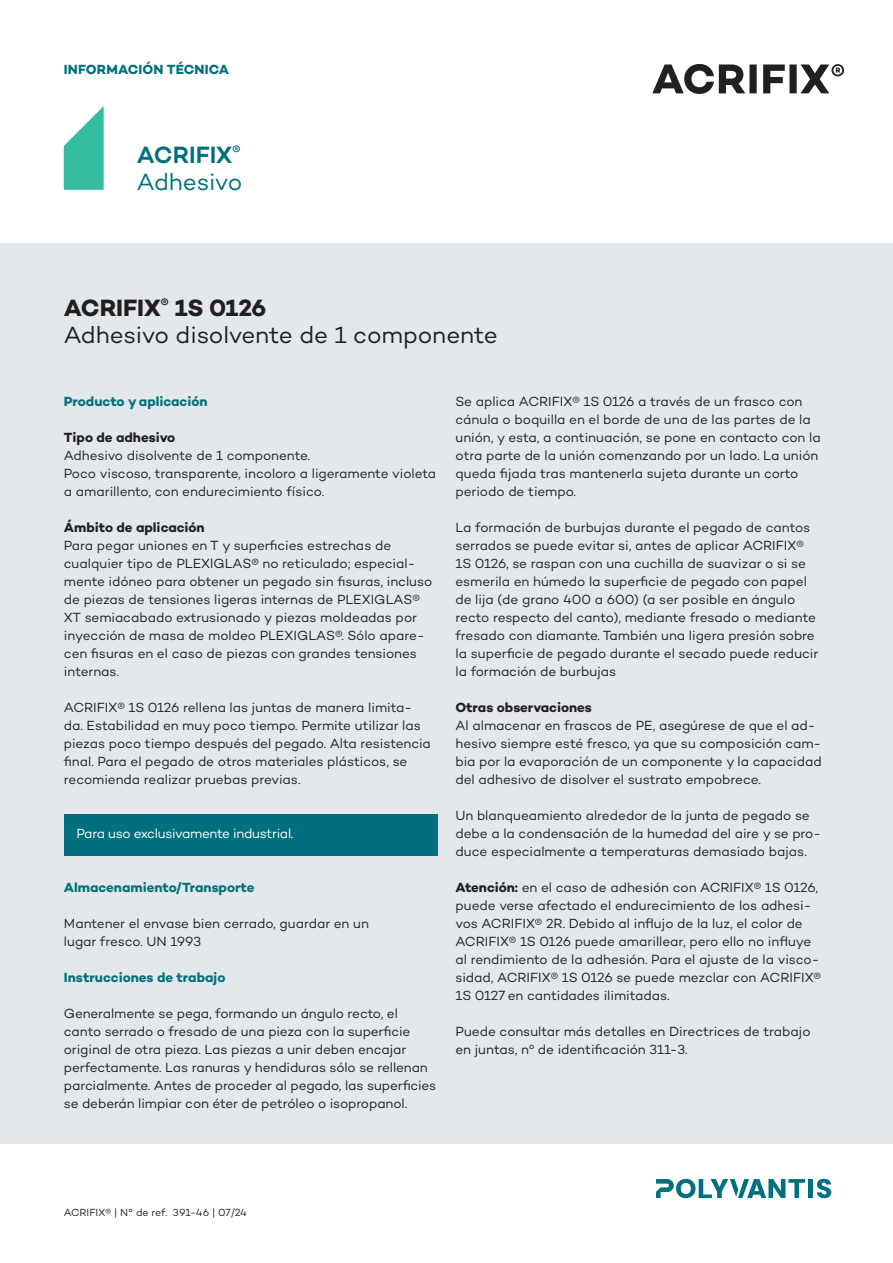
<style>
.page{position:relative;width:893px;height:1263px;background:#fff}
.page>*{position:absolute;margin:0;border:0;box-sizing:border-box;transform-origin:0 0}
.Titel___Subline{font:24px "Campton";letter-spacing:-.01em;color:#231f20}
.t1{font:24px/27px "Campton";letter-spacing:-.01em;color:#01707e}
.Produktname{font:700 24px "Campton";color:#231f20}
.Fließtext{font:13.5px/18px "Campton";letter-spacing:-.005em;color:#231f20}
.Headline_4___Fließtext{font:13.5px/18px "Campton";letter-spacing:-.005em;color:#231f20}
.Fließtext-2{font:700 13.5px "Campton";color:#01707e}
.Headline_4___Fließtext-2{font:700 13.5px "Campton";color:#01707e}
.Headline_4___Fließtext-3{font:700 13.5px "Campton";letter-spacing:-.005em;color:#231f20}
.Info-Box{font:13.5px "Campton";letter-spacing:-.025em;color:#fff}
.t2{font:10.5px "Campton";color:#231f20}
.s1{font-weight:600}
.s2{font-weight:700}
</style>
<div class="page">
<div style="left:0;top:244px;width:893px;height:900px;background:#e2e8eb"></div>
<div style="left:64px;top:814px;width:373px;height:42px;background:#01707e"></div>
<svg style="left:656px;top:1179px;width:149px;height:19px"></svg>
<div style="left:808px;top:1179px;width:5px;height:19px;background:#01707e"></div>
<svg style="left:817px;top:1179px;width:14px;height:19px"></svg>
<svg style="left:64px;top:106px;width:40px;height:84px"></svg>
<svg style="left:652px;top:64px;width:192px;height:30px"></svg>
<p class="Fließtext-2" style="left:64px;top:61px;width:167px">INFORMACIÓN TÉCNICA</p>
<h1 class="t1" style="left:137px;top:141px;width:107px"><span class="s1">ACRIFIX</span><sup>®<br></sup>Adhesivo</h1>
<p class="Produktname" style="left:64px;top:292px;width:204px">ACRIFIX<sup>®</sup> 1S 0126</p>
<p class="Titel___Subline" style="left:64px;top:320px;width:435px">Adhesivo disolvente de 1 componente</p>
<p class="Headline_4___Fließtext-2" style="left:64px;top:393px;width:145px">Producto y aplicación</p>
<p class="Headline_4___Fließtext-3" style="left:64px;top:429px;width:113px">Tipo de adhesivo</p>
<p class="Fließtext" style="left:64px;top:446px;width:374px">Adhesivo disolvente de 1 componente.<br>Poco viscoso, transparente, incoloro a ligeramente violeta a amarillento, con endurecimiento físico.</p>
<p class="Headline_4___Fließtext-3" style="left:64px;top:519px;width:142px">Ámbito de aplicación</p>
<p class="Fließtext" style="left:64px;top:536px;width:370px">Para pegar uniones en T y superficies estrechas de cualquier tipo de PLEXlGLAS® no reticulado; especial&shy;mente idóneo para obtener un pegado sin fisuras, incluso de piezas de tensiones ligeras internas de PLEXIGLAS® XT semiacabado extrusionado y piezas moldeadas por inyección de masa de moldeo PLEXIGLAS®. Sólo apare&shy;cen fisuras en el caso de piezas con grandes tensiones internas.</p>
<p class="Fließtext" style="left:64px;top:698px;width:369px">ACRIFIX® 1S 0126 rellena las juntas de manera limita&shy;da. Estabilidad en muy poco tiempo. Permite utilizar las piezas poco tiempo después del pegado. Alta resistencia final. Para el pegado de otros materiales plásticos, se recomienda realizar pruebas previas.</p>
<p class="Info-Box" style="left:77px;top:825px;width:218px">Para uso exclusivamente industrial.</p>
<p class="Fließtext-2" style="left:64px;top:879px;width:192px">Almacenamiento/Transporte</p>
<p class="Fließtext" style="left:64px;top:914px;width:307px">Mantener el envase bien cerrado, guardar en un lugar fresco. UN 1993</p>
<p class="Headline_4___Fließtext-2" style="left:64px;top:969px;width:163px">Instrucciones de trabajo</p>
<p class="Headline_4___Fließtext" style="left:64px;top:1004px;width:374px">Generalmente se pega, formando un ángulo recto, el canto serrado o fresado de una pieza con la superficie original de otra pieza. Las piezas a unir deben encajar perfectamente. Las ranuras y hendiduras sólo se rellenan parcialmente. Antes de proceder al pegado, las superficies se deberán limpiar con éter de petróleo o isopropanol.</p>
<p class="Headline_4___Fließtext" style="left:455px;top:392px;width:367px">Se aplica ACRIFIX® 1S 0126 a través de un frasco con cánula o boquilla en el borde de una de las partes de la unión, y esta, a continuación, se pone en contacto con la otra parte de la unión comenzando por un lado. La unión queda fijada tras mantenerla sujeta durante un corto periodo de tiempo.</p>
<p class="Headline_4___Fließtext" style="left:455px;top:518px;width:364px">La formación de burbujas durante el pegado de cantos serrados se puede evitar si, antes de aplicar ACRIFIX® 1S 0126, se raspan con una cuchilla de suavizar o si se esmerila en húmedo la superficie de pegado con papel de lija (de grano 400 a 600) (a ser posible en ángulo recto respecto del canto), mediante fresado o mediante fresado con diamante. También una ligera presión sobre la superficie de pegado durante el secado puede reducir la formación de burbujas</p>
<p class="Fließtext" style="left:455px;top:698px;width:368px"><span class="s2">Otras observaciones<br></span>Al almacenar en frascos de PE, asegúrese de que el ad&shy;hesivo siempre esté fresco, ya que su composición cam&shy;bia por la evaporación de un componente y la capacidad del adhesivo de disolver el sustrato empobrece.</p>
<p class="Fließtext" style="left:455px;top:806px;width:367px">Un blanqueamiento alrededor de la junta de pegado se debe a la condensación de la humedad del aire y se pro&shy;duce especialmente a temperaturas demasiado bajas.</p>
<p class="Fließtext" style="left:455px;top:878px;width:367px"><span class="s2">Atención:</span> en el caso de adhesión con ACRIFIX® 1S 0126, puede verse afectado el endurecimiento de los adhesi&shy;vos ACRIFIX® 2R. Debido al influjo de la luz, el color de ACRIFIX® 1S 0126 puede amarillear, pero ello no influye al rendimiento de la adhesión. Para el ajuste de la visco&shy;sidad, ACRIFIX® 1S 0126 se puede mezclar con ACRIFIX® 1S 0127 en cantidades ilimitadas.</p>
<p class="Fließtext" style="left:455px;top:1022px;width:357px">Puede consultar más detalles en Directrices de trabajo en juntas, nº de identificación 311-3.</p>
<p class="t2" style="left:64px;top:1206px;width:185px">ACRIFIX® | N° de ref. 391-46 | 07/24</p>
</div>
